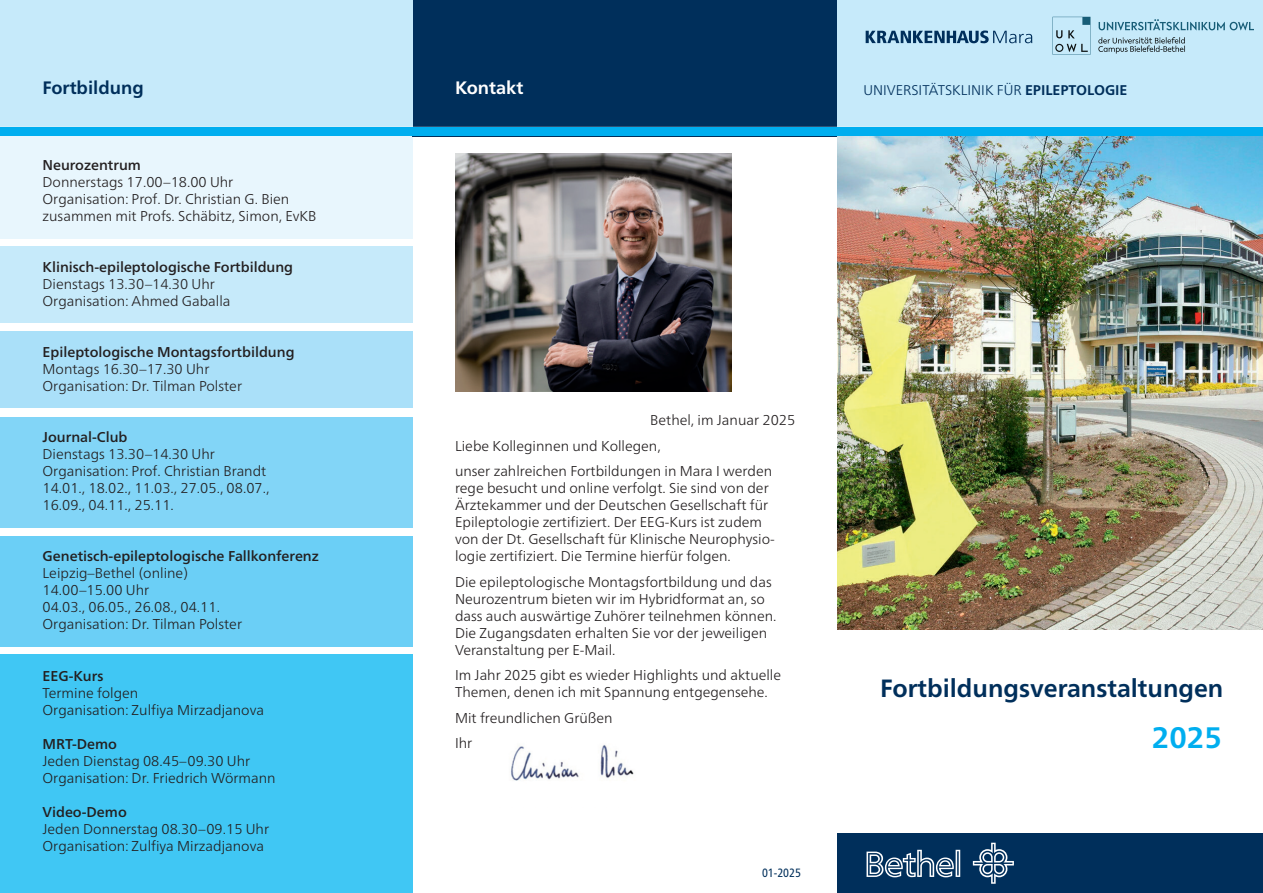
<style>
.page{position:relative;width:1263px;height:893px;background:#fff}
.page>*{position:absolute;margin:0;border:0;box-sizing:border-box;transform-origin:0 0}
.t1{font:700 29.7px "Frutiger Neue LT Pro";color:#00aeef}
.t2{font:700 24.9px "Frutiger Neue LT Pro";color:#002f5b}
.t3{font:700 18px "Frutiger Neue LT Pro";color:#002f5b}
.t4{font:700 18px "Frutiger Neue LT Pro";color:#fff}
.t5{font:300 14.25px/17px "Frutiger Neue LT Pro";color:#231f20}
.t6{font:500 14.25px "Frutiger Neue LT Pro";color:#231f20}
.t7{font:300 14.1px "Frutiger Neue LT Pro";color:#002f5b}
.t8{font:condensed 12px "Frutiger Neue LT Pro";color:#002f5b}
.s1{font-weight:700}
</style>
<div class="page">
<div style="left:0;top:417px;width:412px;height:110px;background:#82d5f7"></div>
<div style="left:0;top:655px;width:412px;height:238px;background:#40c7f4"></div>
<div style="left:0;top:536px;width:412px;height:110px;background:#6bcff6"></div>
<div style="left:0;top:331px;width:412px;height:77px;background:#aae0f9"></div>
<div style="left:0;top:247px;width:412px;height:76px;background:#c6eafa"></div>
<div style="left:0;top:132px;width:412px;height:107px;background:#e8f6fd"></div>
<div style="left:838px;top:833px;width:425px;height:60px;background:#002f5b"></div>
<svg style="left:973px;top:843px;width:41px;height:41px"></svg>
<svg style="left:866px;top:850px;width:94px;height:27px"></svg>
<div style="left:412px;top:0;width:426px;height:136px;background:#002f5b"></div>
<div style="left:838px;top:0;width:425px;height:136px;background:#c6eafa"></div>
<div style="left:0;top:0;width:412px;height:133px;background:#c6eafa"></div>
<hr style="left:0;top:127px;width:1263px;height:1px;background:#fff">
<div style="left:0;top:128px;width:1263px;height:8px;background:#00aeef"></div>
<img style="left:511px;top:744px;width:123px;height:37px">
<img style="left:455px;top:153px;width:276px;height:238px">
<svg style="left:866px;top:31px;width:166px;height:12px"></svg>
<svg style="left:1098px;top:19px;width:156px;height:11px"></svg>
<svg style="left:1052px;top:17px;width:38px;height:38px"></svg>
<svg style="left:1098px;top:37px;width:87px;height:17px"></svg>
<img style="left:838px;top:136px;width:425px;height:493px">
<p class="t3" style="left:43px;top:77px;width:103px">Fortbildung</p>
<p class="t6" style="left:43px;top:157px;width:100px">Neurozentrum</p>
<p class="t5" style="left:43px;top:174px;width:275px">Donnerstags 17.00–18.00 Uhr<br>Organisation: Prof. Dr. Christian G. Bien zusammen mit Profs. Schäbitz, Simon, EvKB</p>
<p class="t6" style="left:43px;top:259px;width:252px">Klinisch-epileptologische Fortbildung</p>
<p class="t5" style="left:43px;top:276px;width:190px">Dienstags 13.30–14.30 Uhr<br>Organisation: Ahmed Gaballa</p>
<p class="t6" style="left:43px;top:344px;width:254px">Epileptologische Montagsfortbildung</p>
<p class="t5" style="left:43px;top:361px;width:201px">Montags 16.30–17.30 Uhr<br>Organisation: Dr. Tilman Polster</p>
<p class="t6" style="left:43px;top:429px;width:86px">Journal-Club</p>
<p class="t5" style="left:43px;top:446px;width:228px">Dienstags 13.30–14.30 Uhr<br>Organisation: Prof. Christian Brandt<br>14.01., 18.02., 11.03., 27.05., 08.07.,<br>16.09., 04.11., 25.11.</p>
<p class="t6" style="left:43px;top:548px;width:278px">Genetisch-epileptologische Fallkonferenz</p>
<p class="t5" style="left:43px;top:565px;width:201px">Leipzig–Bethel (online)<br>14.00–15.00 Uhr<br>04.03., 06.05., 26.08., 04.11.<br>Organisation: Dr. Tilman Polster</p>
<p class="t6" style="left:43px;top:667px;width:62px">EEG-Kurs</p>
<p class="t5" style="left:43px;top:684px;width:223px">Termine folgen<br>Organisation: Zulfiya Mirzadjanova</p>
<p class="t6" style="left:43px;top:735px;width:76px">MRT-Demo</p>
<p class="t5" style="left:43px;top:752px;width:235px">Jeden Dienstag 08.45–09.30 Uhr<br>Organisation: Dr. Friedrich Wörmann</p>
<p class="t6" style="left:43px;top:803px;width:86px">Video-Demo</p>
<p class="t5" style="left:43px;top:820px;width:228px">Jeden Donnerstag 08.30–09.15 Uhr<br>Organisation: Zulfiya Mirzadjanova</p>
<p class="t4" style="left:455px;top:77px;width:70px">Kontakt</p>
<p class="t7" style="left:863px;top:82px;width:265px">UNIVERSITÄTSKLINIK FÜR <span class="s1">EPILEPTOLOGIE</span></p>
<p class="t5" style="left:455px;top:407px;width:342px;line-height:25.5px;text-indent:195px">Bethel, im Januar 2025<br>Liebe Kolleginnen und Kollegen,<br>unser zahlreichen Fortbildungen in Mara I werden</p>
<p class="t5" style="left:455px;top:480px;width:320px">rege besucht und online verfolgt. Sie sind von der Ärztekammer und der Deutschen Gesellschaft für Epileptologie zertifiziert. Der EEG-Kurs ist zudem von der Dt. Gesellschaft für Klinische Neurophysio&shy;logie zertifiziert. Die Termine hierfür folgen.</p>
<p class="t5" style="left:455px;top:573px;width:323px">Die epileptologische Montagsfortbildung und das Neurozentrum bieten wir im Hybridformat an, so dass auch auswärtige Zuhörer teilnehmen können.<br>Die Zugangsdaten erhalten Sie vor der jeweiligen Veranstaltung per E-Mail.</p>
<p class="t5" style="left:455px;top:667px;width:328px">Im Jahr 2025 gibt es wieder Highlights und aktuelle<br>Themen, denen ich mit Spannung entgegensehe.</p>
<p class="t5" style="left:455px;top:705px;width:159px;line-height:25.5px">Mit freundlichen Grüßen<br>Ihr</p>
<p class="t8" style="left:762px;top:866px;width:40px">01-2025</p>
<h2 class="t2" style="left:880px;top:674px;width:345px">Fortbildungsveranstaltungen</h2>
<h1 class="t1" style="left:1152px;top:720px;width:71px">2025</h1>
</div>
